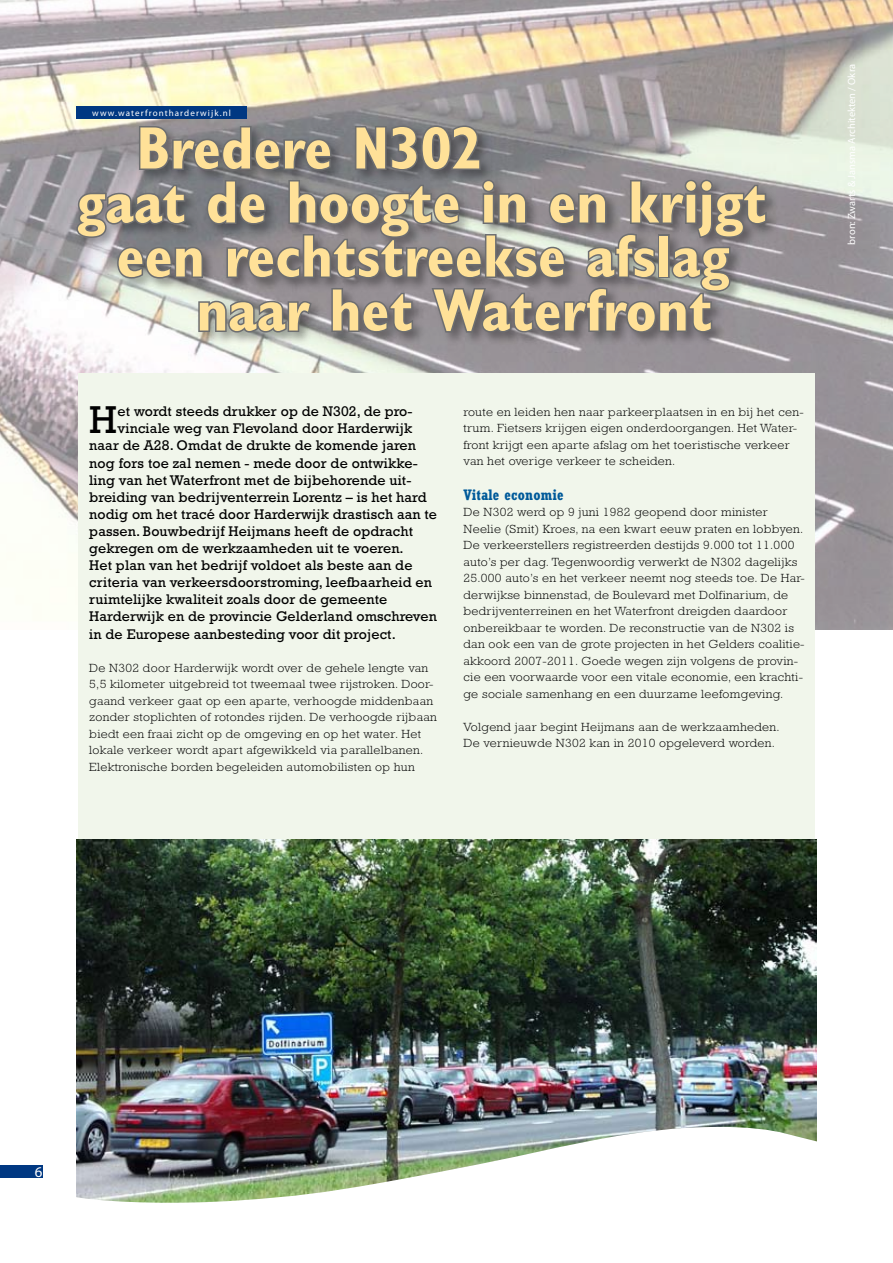
<style>
.page{position:relative;width:893px;height:1263px;background:#fff}
.page>*{position:absolute;margin:0;border:0;box-sizing:border-box;transform-origin:0 0}
.t1{font:700 condensed 60px "Gill Sans Std";color:#ffe198}
.t2{font:39.45px "Rockwell Std";color:#000}
.t3{font:700 condensed 15px "Rockwell Std";letter-spacing:.01em;color:#005a9a}
.t4{font:15px "Myriad Pro";color:#fff}
.t5{font:14.25px "Rockwell Std";letter-spacing:.01em;color:#000}
.t6{font:300 12px/16.5px "Rockwell Std";letter-spacing:.025em;color:#000;scale:1.05 1}
.t7{font:10.5px "Myriad Pro";color:#fff}
.t8{font:9px "Myriad Pro";letter-spacing:.12em;color:#fff}
</style>
<div class="page">
<img style="left:0;top:0;width:893px;height:629px">
<div style="left:77px;top:106px;width:170px;height:13px;background:#003882"></div>
<div style="left:78px;top:374px;width:737px;height:470px;background:#f1f6eb"></div>
<img style="left:77px;top:839px;width:739px;height:287px">
<img style="left:0;top:1126px;width:817px;height:77px">
<div style="left:74px;top:123px;width:795px;height:272px;background:#000;opacity:.35"></div>
<svg style="left:137px;top:124px;width:196px;height:48px;background:#727275"></svg>
<svg style="left:353px;top:124px;width:129px;height:48px;background:#68696c"></svg>
<svg style="left:75px;top:178px;width:694px;height:157px;background:#888788"></svg>
<p class="t8" style="left:92px;top:108px;width:140px">www.waterfrontharderwijk.nl</p>
<h1 class="t1" style="left:136px;top:112px;width:348px">Bredere N302</h1>
<h1 class="t1" style="left:77px;top:166px;width:692px">gaat de hoogte in en krijgt</h1>
<h1 class="t1" style="left:116px;top:220px;width:614px">een rechtstreekse afslag</h1>
<h1 class="t1" style="left:196px;top:274px;width:517px">naar het Waterfront</h1>
<h2 class="t2" style="left:89px;top:397px;width:29px">H</h2>
<p class="t5" style="left:118px;top:403px;width:297px">et wordt steeds drukker op de N302, de pro-</p>
<p class="t5" style="left:118px;top:420px;width:296px">vinciale weg van Flevoland door Harderwijk</p>
<p class="t5" style="left:89px;top:437px;width:328px">naar de A28. Omdat de drukte de komende jaren</p>
<p class="t5" style="left:89px;top:454px;width:330px">nog fors toe zal nemen - mede door de ontwikke-</p>
<p class="t5" style="left:89px;top:471px;width:324px">ling van het Waterfront met de bijbehorende uit-</p>
<p class="t5" style="left:89px;top:489px;width:339px">breiding van bedrijventerrein Lorentz – is het hard</p>
<p class="t5" style="left:89px;top:506px;width:349px">nodig om het tracé door Harderwijk drastisch aan te</p>
<p class="t5" style="left:89px;top:523px;width:325px">passen. Bouwbedrijf Heijmans heeft de opdracht</p>
<p class="t5" style="left:89px;top:540px;width:316px">gekregen om de werkzaamheden uit te voeren.</p>
<p class="t5" style="left:89px;top:557px;width:325px">Het plan van het bedrijf voldoet als beste aan de</p>
<p class="t5" style="left:89px;top:574px;width:344px">criteria van verkeersdoorstroming, leefbaarheid en</p>
<p class="t5" style="left:89px;top:591px;width:300px">ruimtelijke kwaliteit zoals door de gemeente</p>
<p class="t5" style="left:89px;top:608px;width:349px">Harderwijk en de provincie Gelderland omschreven</p>
<p class="t5" style="left:89px;top:625px;width:308px">in de Europese aanbesteding voor dit project.</p>
<p class="t6" style="left:89px;top:659px;width:333px">De N302 door Harderwijk wordt over de gehele lengte van 5,5 kilometer uitgebreid tot tweemaal twee rijstroken. Door&shy;gaand verkeer gaat op een aparte, verhoogde middenbaan zonder stoplichten of rotondes rijden. De verhoogde rijbaan biedt een fraai zicht op de omgeving en op het water. Het lokale verkeer wordt apart afgewikkeld via parallelbanen.<br>Elektronische borden begeleiden automobilisten op hun</p>
<p class="t6" style="left:463px;top:403px;width:325px">route en leiden hen naar parkeerplaatsen in en bij het cen&shy;trum. Fietsers krijgen eigen onderdoorgangen. Het Water&shy;front krijgt een aparte afslag om het toeristische verkeer van het overige verkeer te scheiden.</p>
<p class="t3" style="left:463px;top:486px;width:102px">Vitale economie</p>
<p class="t6" style="left:463px;top:504px;width:326px">De N302 werd op 9 juni 1982 geopend door minister Neelie (Smit) Kroes, na een kwart eeuw praten en lobbyen.<br>De verkeerstellers registreerden destijds 9.000 tot 11.000 auto’s per dag. Tegenwoordig verwerkt de N302 dagelijks 25.000 auto’s en het verkeer neemt nog steeds toe. De Har&shy;derwijkse binnenstad, de Boulevard met Dolfinarium, de bedrijventerreinen en het Waterfront dreigden daardoor onbereikbaar te worden. De reconstructie van de N302 is dan ook een van de grote projecten in het Gelders coalitie&shy;akkoord 2007-2011. Goede wegen zijn volgens de provin&shy;cie een voorwaarde voor een vitale economie, een krachti&shy;ge sociale samenhang en een duurzame leefomgeving.</p>
<p class="t6" style="left:463px;top:718px;width:303px">Volgend jaar begint Heijmans aan de werkzaamheden.<br>De vernieuwde N302 kan in 2010 opgeleverd worden.</p>
<p class="t7" style="left:846px;top:244px;width:182px;rotate:-90deg">bron: Zwarts &amp; Jansma Architekten / Okra</p>
<p class="t4" style="left:35px;top:1163px;width:9px">6</p>
</div>
